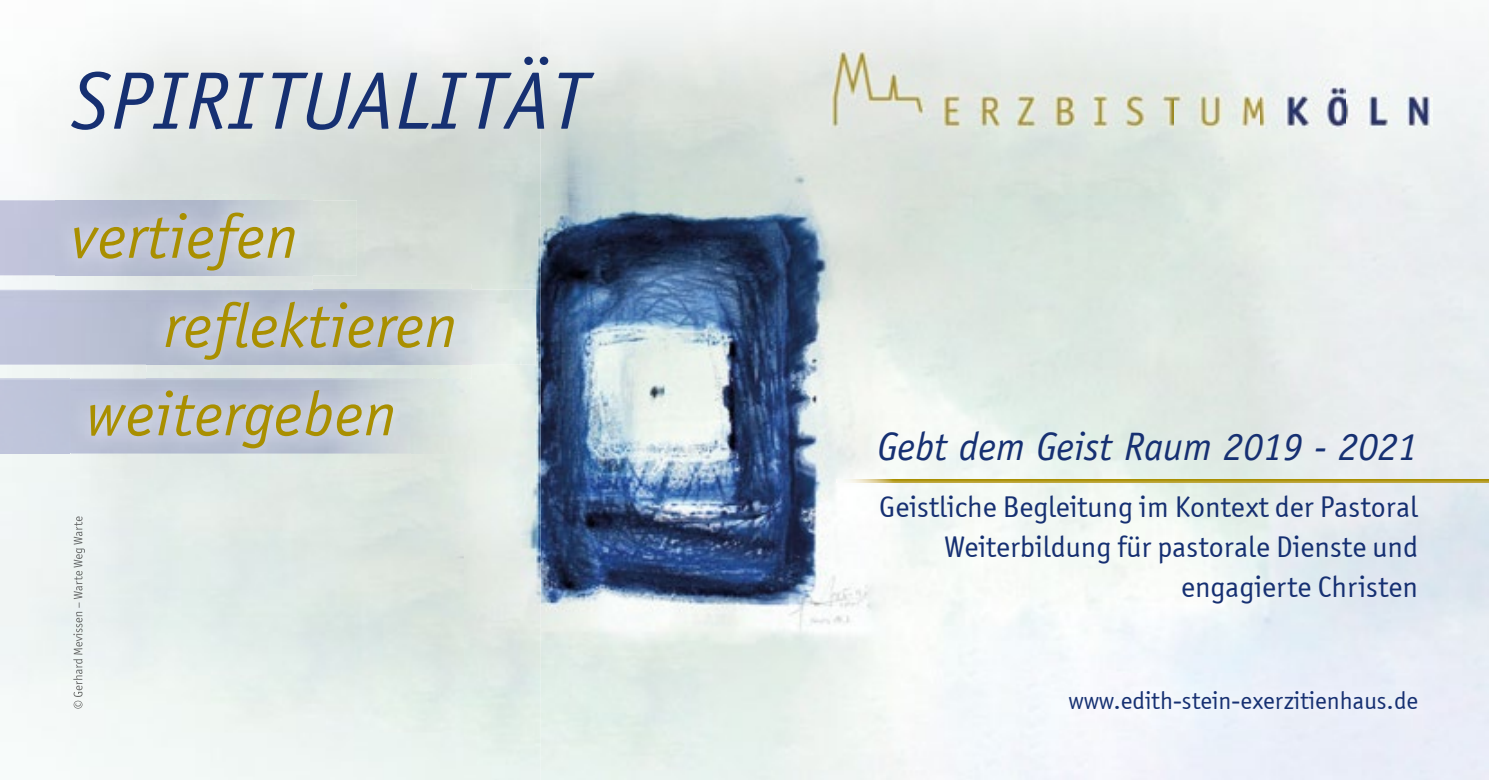
<style>
.page{position:relative;width:1489px;height:780px;background:#fff}
.page>*{position:absolute;margin:0;border:0;box-sizing:border-box;transform-origin:0 0}
.t1{font:italic 81.75px "Officina Sans";letter-spacing:.01em;color:#163072}
.t2{font:italic 62.5px/88.2px "Officina Sans";letter-spacing:.01em;color:#a98f00}
.t3{font:italic 39.75px "Officina Sans";color:#163072}
.t4{font:30px/40px "Officina Sans ITCTT Book";color:#163072;text-align:right}
.t5{font:25px "Officina Sans ITCTT Book";color:#163072}
</style>
<div class="page">
<img style="left:540px;top:195px;width:948px;height:585px">
<img style="left:313px;top:195px;width:227px;height:167px">
<img style="left:464px;top:362px;width:76px;height:418px">
<img style="left:829px;top:50px;width:602px;height:79px">
<img style="left:837px;top:479px;width:651px;height:3px">
<img style="left:1051px;top:673px;width:383px;height:55px">
<img style="left:0;top:289px;width:535px;height:75px">
<img style="left:146px;top:284px;width:326px;height:95px">
<img style="left:146px;top:289px;width:326px;height:75px">
<div style="left:0;top:378px;width:71px;height:75px;background:#bec5da"></div>
<img style="left:146px;top:378px;width:264px;height:1px">
<img style="left:73px;top:516px;width:12px;height:192px">
<img style="left:0;top:200px;width:357px;height:75px">
<img style="left:56px;top:195px;width:257px;height:94px">
<img style="left:146px;top:284px;width:167px;height:5px">
<h1 class="t1" style="left:71px;top:54px;width:517px">SPIRITUALITÄT</h1>
<h2 class="t2" style="left:71px;top:193px;width:228px">vertiefen</h2>
<h2 class="t2" style="left:86px;top:282px;width:372px;text-indent:78px">reflektieren weitergeben</h2>
<h3 class="t3" style="left:877px;top:423px;width:542px">Gebt dem Geist Raum 2019 - 2021</h3>
<p class="t4" style="left:879px;top:487px;width:540px">Geistliche Begleitung im Kontext der Pastoral<br>Weiterbildung für pastorale Dienste und engagierte Christen</p>
<p class="t5" style="left:1068px;top:686px;width:351px">www.edith-stein-exerzitienhaus.de</p>
</div>
